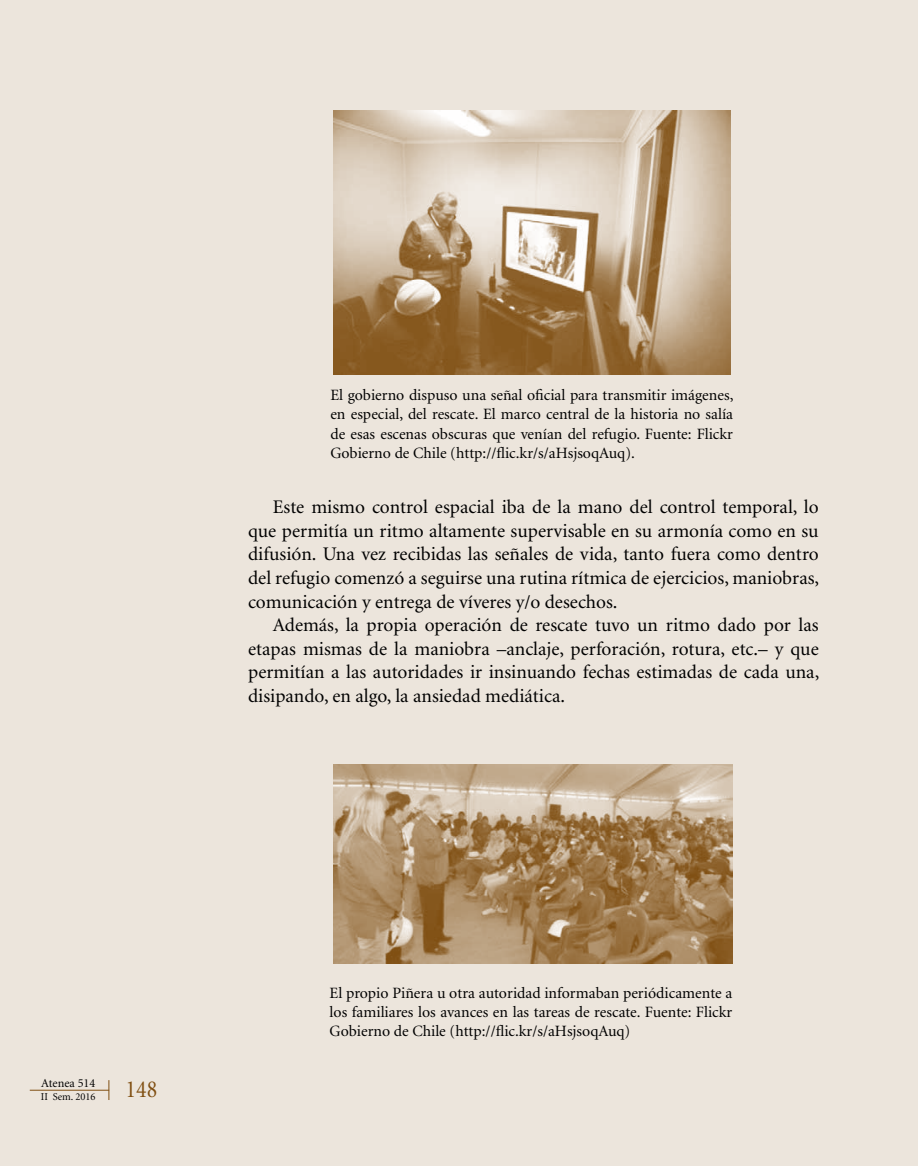
<style>
.page{position:relative;width:918px;height:1166px;background:#ece5dc}
.page>*{position:absolute;margin:0;border:0;box-sizing:border-box;transform-origin:0 0}
.t1{font:24.5px "Minion";color:#804f12;scale:.9 1}
.t2{font:19.25px/23.6px "Minion";color:#000;text-align:justify}
.t3{font:15.75px/19.2px "Minion";color:#000;text-align:justify}
.t4{font:12.25px "Minion";color:#000}
.t5{font:10.5px "Minion";color:#000}
</style>
<div class="page">
<hr style="left:30px;top:1090px;width:79px;height:1px;background:#804f12">
<svg style="left:109px;top:1080px;width:1px;height:20px"></svg>
<img style="left:333px;top:110px;width:397px;height:264px">
<img style="left:333px;top:764px;width:399px;height:199px">
<p class="t3" style="left:330px;top:386px;width:404px">El gobierno dispuso una señal oficial para transmitir imágenes, en especial, del rescate. El marco central de la historia no salía de esas escenas obscuras que venían del refugio. Fuente: Flickr Gobierno de Chile (http://flic.kr/s/aHsjsoqAuq).</p>
<p class="t2" style="left:248px;top:496px;width:572px;text-indent:25px">Este mismo control espacial iba de la mano del control temporal, lo que permitía un ritmo altamente supervisable en su armonía como en su difusión. Una vez recibidas las señales de vida, tanto fuera como dentro del refugio comenzó a seguirse una rutina rítmica de ejercicios, maniobras, comunicación y entrega de víveres y/o desechos.</p>
<p class="t2" style="left:248px;top:614px;width:572px;text-indent:25px">Además, la propia operación de rescate tuvo un ritmo dado por las etapas mismas de la maniobra –anclaje, perforación, rotura, etc.– y que permitían a las autoridades ir insinuando fechas estimadas de cada una, disipando, en algo, la ansiedad mediática.</p>
<p class="t4" style="left:41px;top:1077px;width:56px">Atenea 514</p>
<p class="t5" style="left:41px;top:1091px;width:56px">II Sem. 2016</p>
<p class="t1" style="left:126px;top:1077px;width:37px">148</p>
<p class="t3" style="left:330px;top:983px;width:404px">El propio Piñera u otra autoridad informaban periódicamente a los familiares los avances en las tareas de rescate. Fuente: Flickr Gobierno de Chile (http://flic.kr/s/aHsjsoqAuq)</p>
</div>
